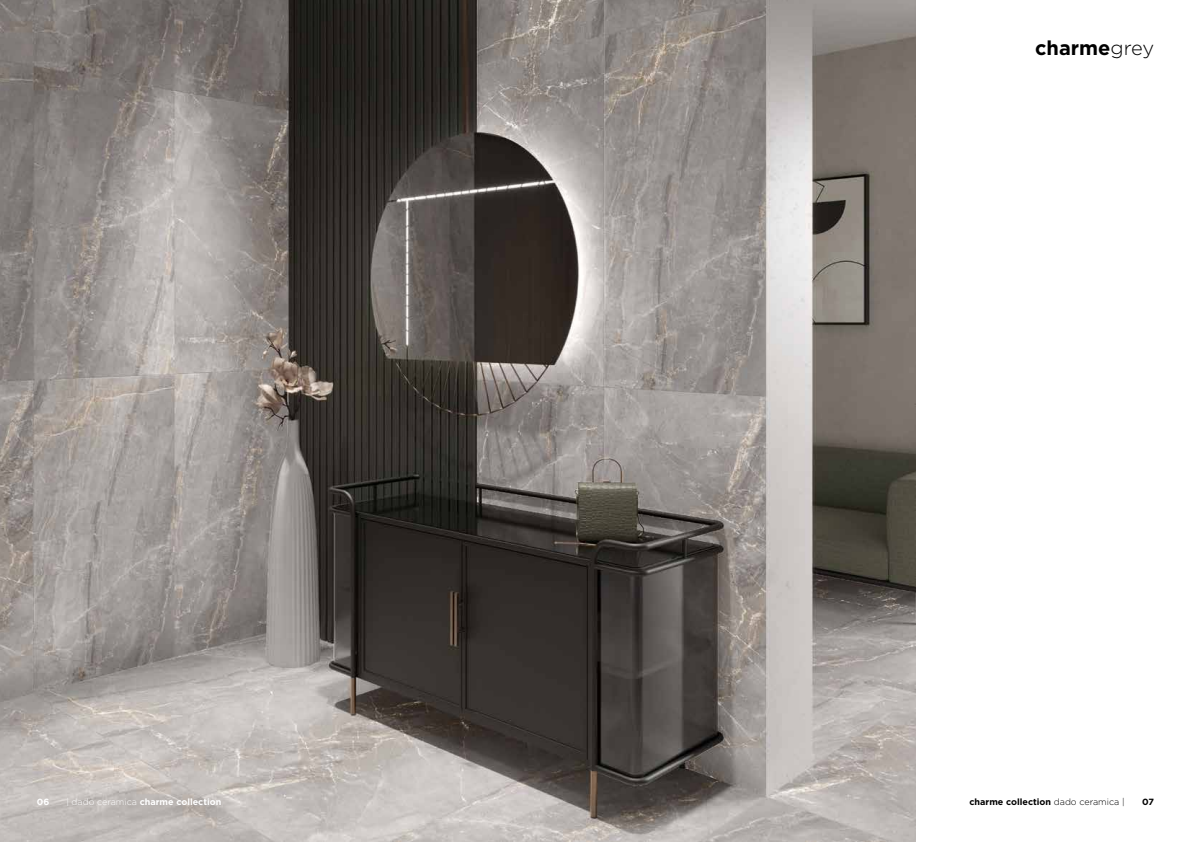
<style>
.page{position:relative;width:1191px;height:842px;background:#fff}
.page>*{position:absolute;margin:0;border:0;box-sizing:border-box;transform-origin:0 0}
.t1{font:700 20px "Gotham";color:#000}
.t2{font:700 9px "Gotham";color:#fff}
.t3{font:700 9px "Gotham";color:#000}
.s1{font-weight:300}
</style>
<div class="page">
<img style="left:0;top:0;width:916px;height:842px">
<h1 class="t1" style="left:1035px;top:35px;width:120px">charme<span class="s1">grey</span></h1>
<p class="t2" style="left:37px;top:796px;width:14px">06</p>
<p class="t2" style="left:66px;top:796px;width:157px"><span class="s1">| dado ceramica</span> charme collection</p>
<p class="t3" style="left:969px;top:796px;width:157px">charme collection <span class="s1">dado ceramica |</span></p>
<p class="t3" style="left:1142px;top:796px;width:13px">07</p>
</div>
